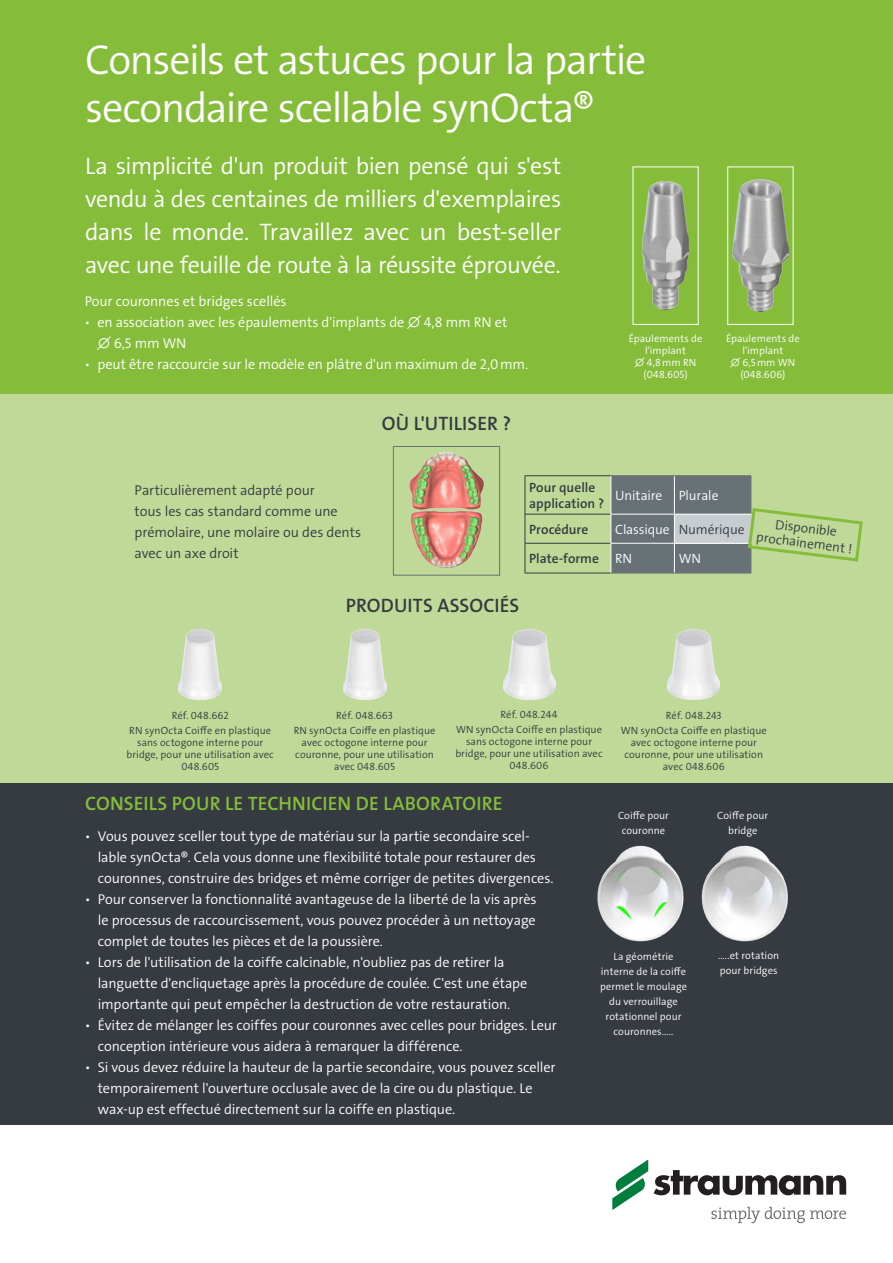
<style>
.page{position:relative;width:893px;height:1263px;background:#fff}
.page>*{position:absolute;margin:0;border:0;box-sizing:border-box;transform-origin:0 0}
.t1{font:42px/48px "The Sans LP4 Se Lig";letter-spacing:-.03em;color:#fff}
.Lead{font:24px/33px "The Sans LP4 Se Lig";letter-spacing:-.02em;color:#fff;text-align:justify}
.Subtitle{font:19.5px "The Sans LP6 Se Bld";letter-spacing:.005em;color:#85bd3b}
.Subtitle-2{font:19.5px "The Sans LP6 Se Bld";letter-spacing:.005em;color:#353b40}
.Copy{font:14.25px/21px "The Sans LP4 Se Lig";letter-spacing:-.005em;color:#fff}
.Copy-2{font:14.25px/21px "The Sans LP4 Se Lig";letter-spacing:-.005em;color:#353b40}
.Copy_Title{font:13.5px/16.5px "The Sans LP6 Se Bld";color:#353b40}
.Copy-3{font:13.5px/15px "The Sans LP4 Se Lig";letter-spacing:-.005em;color:#353b40;text-align:center}
.Copy-4{font:13.5px "The Sans LP4 Se Lig";letter-spacing:-.01em;color:#fff}
.t2{font:10.5px/12px "The Sans LP4 Se Lig";letter-spacing:.005em;color:#353b40;text-align:center}
.t3{font:10.5px/15px "The Sans LP4 Se Lig";letter-spacing:.005em;color:#fff;text-align:center}
</style>
<div class="page">
<div style="left:0;top:0;width:893px;height:394px;background:#85bd3b"></div>
<div style="left:0;top:783px;width:893px;height:342px;background:#353b40"></div>
<div style="left:0;top:394px;width:893px;height:389px;background:#bfda98"></div>
<svg style="left:654px;top:1170px;width:192px;height:25px"></svg>
<svg style="left:612px;top:1159px;width:36px;height:51px"></svg>
<svg style="left:711px;top:1207px;width:135px;height:16px"></svg>
<img style="left:643px;top:182px;width:45px;height:127px">
<img style="left:732px;top:180px;width:56px;height:131px">
<div style="left:727px;top:167px;width:66px;height:158px;border:1px solid #fff"></div>
<img style="left:409px;top:451px;width:75px;height:118px">
<div style="left:393px;top:446px;width:107px;height:129px;border:1px solid #687176"></div>
<img style="left:503px;top:629px;width:52px;height:71px">
<img style="left:179px;top:630px;width:43px;height:69px">
<img style="left:597px;top:845px;width:191px;height:97px">
<img style="left:668px;top:629px;width:52px;height:71px">
<img style="left:343px;top:630px;width:43px;height:69px">
<hr style="left:525px;top:475px;width:86px;height:1px;background:#353b40">
<hr style="left:525px;top:476px;width:1px;height:38px;background:#353b40">
<hr style="left:525px;top:514px;width:86px;height:1px;background:#353b40">
<svg style="left:525px;top:514px;width:1px;height:29px"></svg>
<hr style="left:525px;top:543px;width:86px;height:1px;background:#353b40">
<hr style="left:525px;top:543px;width:1px;height:30px;background:#353b40">
<hr style="left:525px;top:573px;width:86px;height:1px;background:#353b40">
<hr style="left:611px;top:475px;width:63px;height:1px;background:#687176">
<hr style="left:611px;top:573px;width:63px;height:1px;background:#687176">
<hr style="left:674px;top:573px;width:77px;height:1px;background:#687176">
<hr style="left:674px;top:475px;width:77px;height:1px;background:#687176">
<svg style="left:611px;top:476px;width:252px;height:97px"></svg>
<p class="t1" style="left:85px;top:36px;width:563px">Conseils et astuces pour la partie secondaire scellable synOcta®</p>
<p class="Lead" style="left:85px;top:149px;width:478px">La simplicité d'un produit bien pensé qui s'est vendu à des centaines de milliers d'exemplaires dans le monde. Travaillez avec un best-seller avec une feuille de route à la réussite éprouvée.</p>
<p class="Copy" style="left:85px;top:290px;width:204px">Pour couronnes et bridges scellés</p>
<p class="Copy" style="left:97px;top:311px;width:411px;text-indent:-13px">ѹ en association avec les épaulements d'implants de ∅ 4,8 mm RN et ∅ 6,5 mm WN</p>
<p class="Copy" style="left:85px;top:353px;width:445px">ѹ peut être raccourcie sur le modèle en plâtre d'un maximum de 2,0mm.</p>
<p class="Subtitle-2" style="left:382px;top:411px;width:131px">OÙ L'UTILISER ?</p>
<p class="t3" style="left:629px;top:332px;width:75px;line-height:12px">Épaulements de l'implant</p>
<p class="t3" style="left:635px;top:355px;width:63px">∅ 4,8mm RN</p>
<p class="t3" style="left:644px;top:367px;width:45px">(048.605)</p>
<p class="t3" style="left:726px;top:332px;width:75px;line-height:12px">Épaulements de l'implant</p>
<p class="t3" style="left:730px;top:355px;width:67px">∅ 6,5mm WN</p>
<p class="t3" style="left:740px;top:367px;width:47px">(048.606)</p>
<p class="Copy-2" style="left:135px;top:479px;width:228px">Particulièrement adapté pour<br>tous les cas standard comme une prémolaire, une molaire ou des dents avec un axe droit</p>
<p class="Copy_Title" style="left:529px;top:479px;width:77px">Pour quelle application ?</p>
<p class="Copy-4" style="left:615px;top:487px;width:49px">Unitaire</p>
<p class="Copy-4" style="left:679px;top:487px;width:41px">Plurale</p>
<p class="Copy_Title" style="left:529px;top:521px;width:61px">Procédure</p>
<p class="Copy-4" style="left:615px;top:520px;width:56px">Classique</p>
<p class="Copy-3" style="left:679px;top:522px;width:67px">Numérique</p>
<p class="Copy_Title" style="left:529px;top:550px;width:71px">Plate-forme</p>
<p class="Copy-4" style="left:615px;top:550px;width:18px">RN</p>
<p class="Copy-4" style="left:679px;top:550px;width:24px">WN</p>
<p class="Subtitle-2" style="left:346px;top:593px;width:175px">PRODUITS ASSOCIÉS</p>
<p class="Copy-3" style="left:759px;top:515px;width:98px;rotate:7deg">Disponible prochainement !</p>
<p class="t2" style="left:501px;top:709px;width:59px">Réf. 048.244</p>
<p class="t2" style="left:455px;top:724px;width:149px">WN synOcta Coiffe en plastique sans octogone interne pour bridge, pour une utilisation avec<br>048.606</p>
<p class="t2" style="left:172px;top:709px;width:58px">Réf. 048.662</p>
<p class="t2" style="left:127px;top:724px;width:149px">RN synOcta Coiffe en plastique sans octogone interne pour bridge, pour une utilisation avec<br>048.605</p>
<p class="t2" style="left:666px;top:709px;width:57px">Réf. 048.243</p>
<p class="t2" style="left:621px;top:724px;width:148px">WN synOcta Coiffe en plastique avec octogone interne pour couronne, pour une utilisation avec 048.606</p>
<p class="t2" style="left:336px;top:709px;width:58px">Réf. 048.663</p>
<p class="t2" style="left:294px;top:724px;width:143px">RN synOcta Coiffe en plastique avec octogone interne pour couronne, pour une utilisation avec 048.605</p>
<p class="Subtitle" style="left:85px;top:790px;width:419px">CONSEILS POUR LE TECHNICIEN DE LABORATOIRE</p>
<p class="Copy" style="left:98px;top:826px;width:457px;text-indent:-13px">ѹ Vous pouvez sceller tout type de matériau sur la partie secondaire scel&shy;lable synOcta®. Cela vous donne une flexibilité totale pour restaurer des couronnes, construire des bridges et même corriger de petites divergences.</p>
<p class="Copy" style="left:98px;top:889px;width:440px;text-align:justify;text-indent:-13px">ѹ Pour conserver la fonctionnalité avantageuse de la liberté de la vis après le processus de raccourcissement, vous pouvez procéder à un nettoyage complet de toutes les pièces et de la poussière.</p>
<p class="Copy" style="left:98px;top:952px;width:431px;text-indent:-13px">ѹ Lors de l'utilisation de la coiffe calcinable, n'oubliez pas de retirer la languette d'encliquetage après la procédure de coulée. C'est une étape importante qui peut empêcher la destruction de votre restauration.</p>
<p class="Copy" style="left:98px;top:1015px;width:461px;text-indent:-13px">ѹ Évitez de mélanger les coiffes pour couronnes avec celles pour bridges. Leur conception intérieure vous aidera à remarquer la différence.</p>
<p class="Copy" style="left:98px;top:1057px;width:459px;text-indent:-13px">ѹ Si vous devez réduire la hauteur de la partie secondaire, vous pouvez sceller temporairement l'ouverture occlusale avec de la cire ou du plastique. Le wax-up est effectué directement sur la coiffe en plastique.</p>
<p class="t3" style="left:618px;top:807px;width:52px">Coiffe pour couronne</p>
<p class="t3" style="left:717px;top:808px;width:52px">Coiffe pour bridge</p>
<p class="t3" style="left:600px;top:949px;width:88px">La géométrie interne de la coiffe permet le moulage du verrouillage rotationnel pour couronnes.....</p>
<p class="t3" style="left:718px;top:948px;width:63px;text-align:left">.....et rotation pour bridges</p>
</div>
